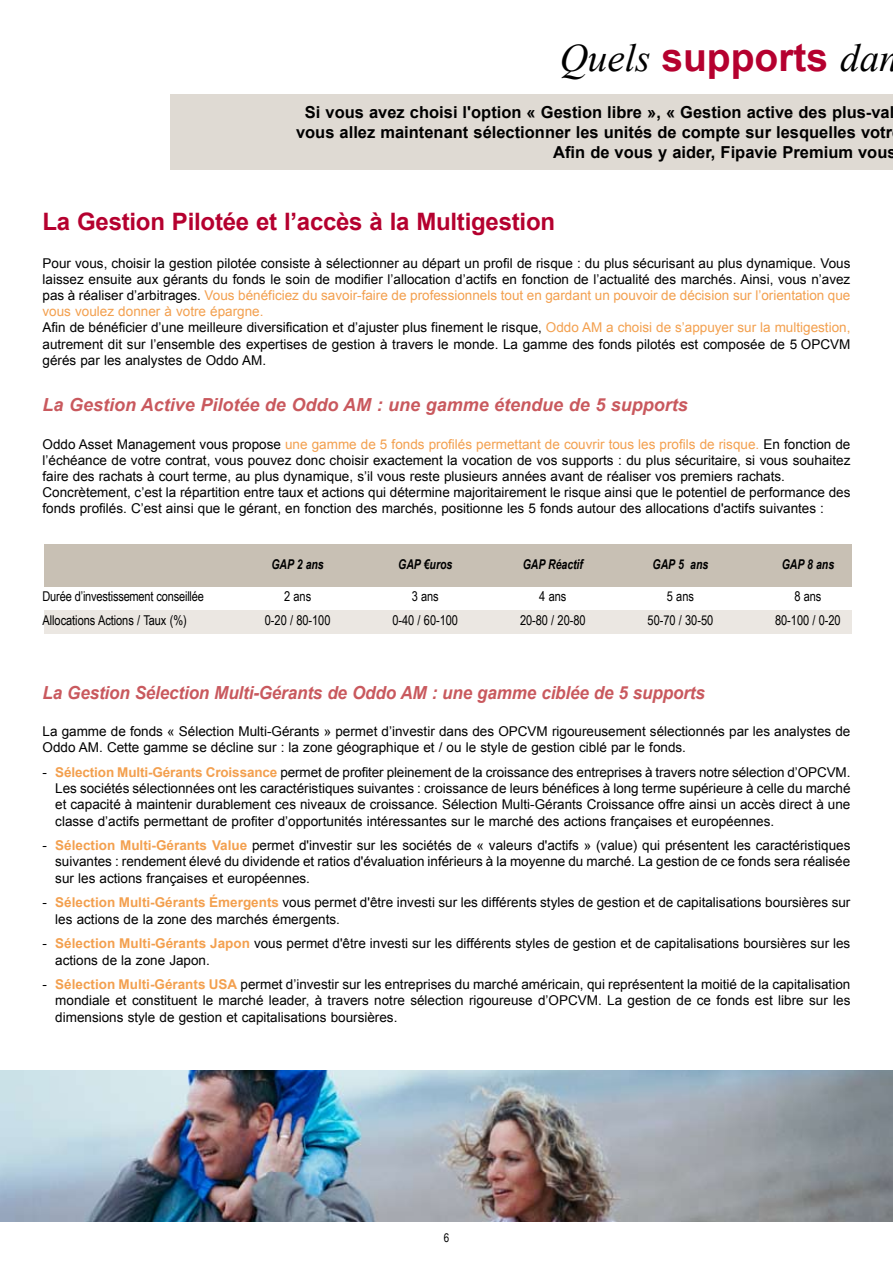
<style>
.page{position:relative;width:893px;height:1263px;background:#fff}
.page>*{position:absolute;margin:0;border:0;box-sizing:border-box;transform-origin:0 0}
.t1{font:italic 39px "Times New Roman";color:#000}
.t2{font:700 24px "Arial";letter-spacing:-.01em;color:#b5002f}
.t3{font:italic 700 18px "Arial";letter-spacing:-.01em;color:#c9595e;scale:.95 1}
.t4{font:italic 700 18px "Arial";letter-spacing:-.01em;color:#c9595e}
.t5{font:700 16.5px/19.8px "Arial";color:#000;text-align:right}
.t6{font:13.5px/16.2px "Arial";color:#000}
.t7{font:13.5px "Arial Narrow";letter-spacing:-.005em;color:#000}
.t8{font:italic 700 13.5px "Arial Narrow";letter-spacing:-.005em;color:#000;scale:.95 1}
.s1{font-family:"Arial";font-weight:700;font-style:normal;color:#b5002f}
.s2{color:#f3a04f}
.s3{font-weight:700;color:#f3a04f}
</style>
<div class="page">
<div style="left:44px;top:544px;width:808px;height:42px;background:#c8c0b4"></div>
<div style="left:44px;top:610px;width:808px;height:24px;background:#ebe7e2"></div>
<div style="left:170px;top:95px;width:723px;height:75px;background:#dfdad3"></div>
<img style="left:0;top:1070px;width:893px;height:151px">
<h1 class="t1" style="left:560px;top:31px;width:340px">Quels <span class="s1">supports</span> dan</h1>
<p class="t5" style="left:296px;top:103px;width:602px">Si vous avez choisi l'option « Gestion libre », « Gestion active des plus-val vous allez maintenant sélectionner les unités de compte sur lesquelles votr<br>Afin de vous y aider, Fipavie Premium vous</p>
<h2 class="t2" style="left:43px;top:206px;width:514px">La Gestion Pilotée et l’accès à la Multigestion</h2>
<p class="t6" style="left:43px;top:255px;width:809px">Pour vous, choisir la gestion pilotée consiste à sélectionner au départ un profil de risque : du plus sécurisant au plus dynamique. Vous laissez ensuite aux gérants du fonds le soin de modifier l’allocation d’actifs en fonction de l’actualité des marchés. Ainsi, vous n’avez pas à réaliser d’arbitrages. <span class="s2">Vous bénéficiez du savoir-faire de professionnels tout en gardant un pouvoir de décision sur l’orientation que vous voulez donner à votre épargne.<br></span>Afin de bénéficier d’une meilleure diversification et d’ajuster plus finement le risque, <span class="s2">Oddo AM a choisi de s’appuyer sur la multigestion, </span>autrement dit sur l’ensemble des expertises de gestion à travers le monde. La gamme des fonds pilotés est composée de 5 OPCVM gérés par les analystes de Oddo AM.</p>
<h3 class="t4" style="left:43px;top:393px;width:647px">La Gestion Active Pilotée de Oddo AM : une gamme étendue de 5 supports</h3>
<p class="t6" style="left:43px;top:436px;width:809px">Oddo Asset Management vous propose <span class="s2">une gamme de 5 fonds profilés permettant de couvrir tous les profils de risque.</span> En fonction de l’échéance de votre contrat, vous pouvez donc choisir exactement la vocation de vos supports : du plus sécuritaire, si vous souhaitez faire des rachats à court terme, au plus dynamique, s’il vous reste plusieurs années avant de réaliser vos premiers rachats.<br>Concrètement, c’est la répartition entre taux et actions qui détermine majoritairement le risque ainsi que le potentiel de performance des fonds profilés. C’est ainsi que le gérant, en fonction des marchés, positionne les 5 fonds autour des allocations d'actifs suivantes :</p>
<p class="t8" style="left:272px;top:554px;width:57px">GAP 2 ans</p>
<p class="t8" style="left:398px;top:554px;width:58px">GAP €uros</p>
<p class="t8" style="left:523px;top:554px;width:65px">GAP Réactif</p>
<p class="t8" style="left:653px;top:554px;width:60px">GAP 5 ans</p>
<p class="t8" style="left:782px;top:554px;width:57px">GAP 8 ans</p>
<p class="t7" style="left:43px;top:586px;width:163px">Durée d’investissement conseillée</p>
<p class="t7" style="left:284px;top:586px;width:29px">2 ans</p>
<p class="t7" style="left:412px;top:586px;width:29px">3 ans</p>
<p class="t7" style="left:539px;top:586px;width:29px">4 ans</p>
<p class="t7" style="left:667px;top:586px;width:29px">5 ans</p>
<p class="t7" style="left:794px;top:586px;width:29px">8 ans</p>
<p class="t7" style="left:43px;top:610px;width:146px">Allocations Actions / Taux (%)</p>
<p class="t7" style="left:265px;top:610px;width:67px">0-20 / 80-100</p>
<p class="t7" style="left:392px;top:610px;width:67px">0-40 / 60-100</p>
<p class="t7" style="left:520px;top:610px;width:67px">20-80 / 20-80</p>
<p class="t7" style="left:648px;top:610px;width:67px">50-70 / 30-50</p>
<p class="t7" style="left:775px;top:610px;width:67px">80-100 / 0-20</p>
<h3 class="t3" style="left:43px;top:681px;width:699px">La Gestion Sélection Multi-Gérants de Oddo AM : une gamme ciblée de 5 supports</h3>
<p class="t6" style="left:43px;top:723px;width:809px">La gamme de fonds « Sélection Multi-Gérants » permet d’investir dans des OPCVM rigoureusement sélectionnés par les analystes de<br>Oddo AM. Cette gamme se décline sur : la zone géographique et / ou le style de gestion ciblé par le fonds.</p>
<p class="t6" style="left:55px;top:764px;width:797px;text-align:justify;text-indent:-13px">- <span class="s3">Sélection Multi-Gérants Croissance</span> permet de profiter pleinement de la croissance des entreprises à travers notre sélection d’OPCVM.<br>Les sociétés sélectionnées ont les caractéristiques suivantes : croissance de leurs bénéfices à long terme supérieure à celle du marché et capacité à maintenir durablement ces niveaux de croissance. Sélection Multi-Gérants Croissance offre ainsi un accès direct à une classe d’actifs permettant de profiter d’opportunités intéressantes sur le marché des actions françaises et européennes.</p>
<p class="t6" style="left:55px;top:837px;width:797px;text-align:justify;text-indent:-13px">- <span class="s3">Sélection Multi-Gérants Value</span> permet d'investir sur les sociétés de « valeurs d'actifs » (value) qui présentent les caractéristiques suivantes : rendement élevé du dividende et ratios d'évaluation inférieurs à la moyenne du marché. La gestion de ce fonds sera réalisée sur les actions françaises et européennes.</p>
<p class="t6" style="left:55px;top:895px;width:797px;text-indent:-13px">- <span class="s3">Sélection Multi-Gérants Émergents</span> vous permet d'être investi sur les différents styles de gestion et de capitalisations boursières sur les actions de la zone des marchés émergents.</p>
<p class="t6" style="left:55px;top:935px;width:797px;text-indent:-13px">- <span class="s3">Sélection Multi-Gérants Japon</span> vous permet d'être investi sur les différents styles de gestion et de capitalisations boursières sur les actions de la zone Japon.</p>
<p class="t6" style="left:55px;top:976px;width:797px;text-align:justify;text-indent:-13px">- <span class="s3">Sélection Multi-Gérants USA</span> permet d’investir sur les entreprises du marché américain, qui représentent la moitié de la capitalisation mondiale et constituent le marché leader, à travers notre sélection rigoureuse d’OPCVM. La gestion de ce fonds est libre sur les dimensions style de gestion et capitalisations boursières.</p>
</div>
